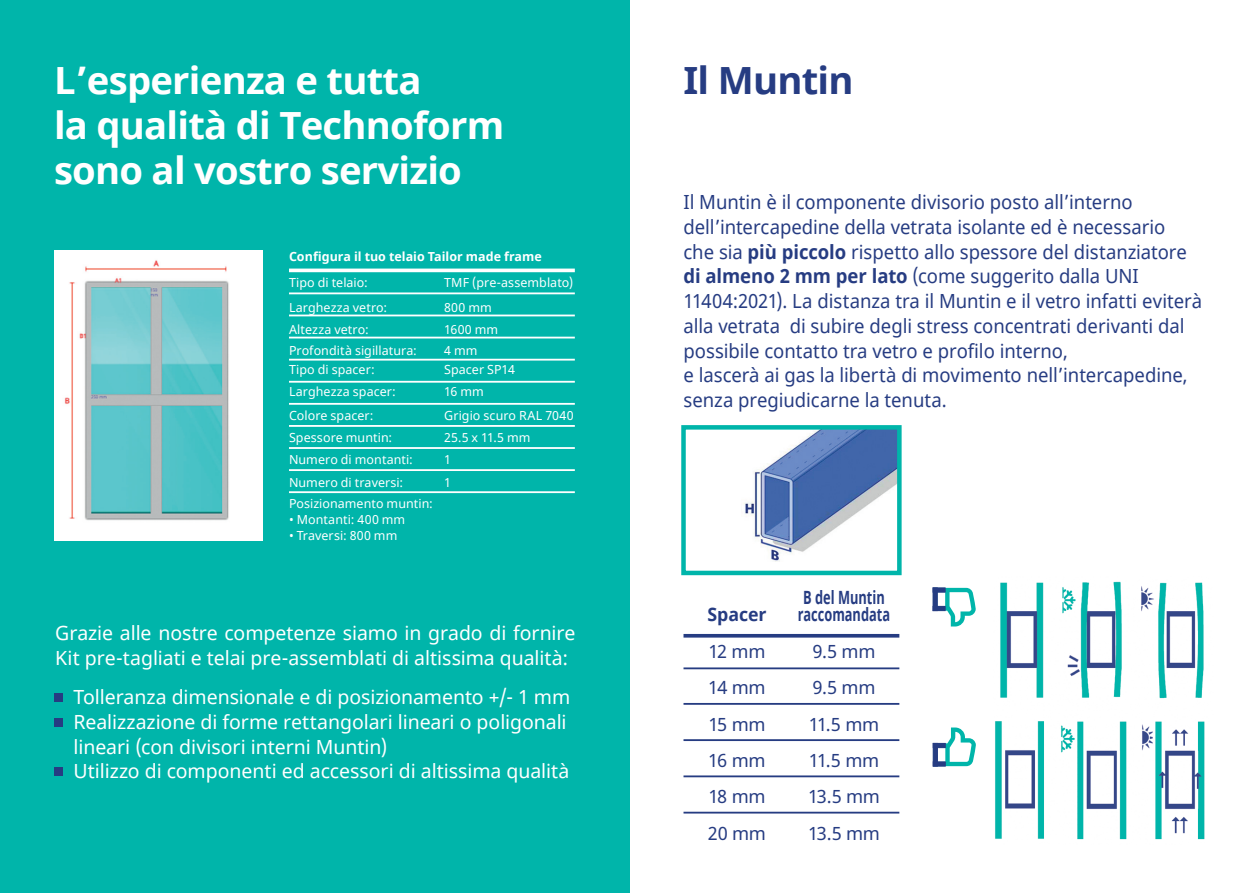
<style>
.page{position:relative;width:1259px;height:893px;background:#fff}
.page>*{position:absolute;margin:0;border:0;box-sizing:border-box;transform-origin:0 0}
.t1{font:700 37.5px/45px "Noto Sans";letter-spacing:-.02em;color:#fff}
.t2{font:700 37.5px "Noto Sans";letter-spacing:-.02em;color:#263c82}
.t3{font:19.5px/24.8px "Noto Sans";color:#263c82;scale:.95 1}
.t4{font:19.5px/24.8px "Noto Sans";letter-spacing:-.005em;color:#fff}
.t5{font:18.3px "Noto Sans";letter-spacing:-.015em;color:#263c82}
.t6{font:700 18.3px/16.5px "Noto Sans";color:#263c82;scale:.7 1}
.t7{font:700 18.3px "Noto Sans";color:#263c82}
.t8{font:12.45px "Noto Sans";letter-spacing:.005em;color:#fff}
.t9{font:700 12.45px "Noto Sans";color:#fff}
.s1{font-weight:700}
</style>
<div class="page">
<div style="left:0;top:0;width:629px;height:893px;background:#00b5aa"></div>
<img style="left:956px;top:581px;width:249px;height:259px">
<svg style="left:683px;top:633px;width:214px;height:181px"></svg>
<svg style="left:683px;top:634px;width:216px;height:4px"></svg>
<hr style="left:289px;top:269px;width:286px;height:3px;background:#fff">
<hr style="left:683px;top:667px;width:216px;height:2px;background:#263c82">
<hr style="left:683px;top:703px;width:216px;height:2px;background:#263c82">
<hr style="left:683px;top:739px;width:216px;height:2px;background:#263c82">
<hr style="left:683px;top:775px;width:216px;height:2px;background:#263c82">
<hr style="left:683px;top:812px;width:216px;height:1px;background:#263c82">
<hr style="left:289px;top:292px;width:286px;height:2px;background:#fff">
<hr style="left:289px;top:315px;width:286px;height:1px;background:#fff">
<hr style="left:289px;top:337px;width:286px;height:1px;background:#fff">
<hr style="left:289px;top:359px;width:286px;height:2px;background:#fff">
<hr style="left:289px;top:381px;width:286px;height:2px;background:#fff">
<hr style="left:289px;top:403px;width:286px;height:2px;background:#fff">
<hr style="left:289px;top:425px;width:286px;height:2px;background:#fff">
<hr style="left:289px;top:447px;width:286px;height:2px;background:#fff">
<hr style="left:289px;top:469px;width:286px;height:2px;background:#fff">
<hr style="left:289px;top:491px;width:286px;height:2px;background:#fff">
<svg style="left:933px;top:727px;width:43px;height:39px"></svg>
<hr style="left:933px;top:743px;width:4px;height:23px;background:#263c82">
<hr style="left:933px;top:762px;width:12px;height:4px;background:#263c82">
<div style="left:933px;top:743px;width:12px;height:5px;background:#263c82"></div>
<svg style="left:933px;top:588px;width:43px;height:38px"></svg>
<hr style="left:933px;top:588px;width:4px;height:23px;background:#263c82">
<hr style="left:933px;top:588px;width:12px;height:4px;background:#263c82">
<div style="left:933px;top:606px;width:12px;height:5px;background:#263c82"></div>
<div style="left:54px;top:693px;width:8px;height:8px;background:#263c82"></div>
<div style="left:54px;top:718px;width:8px;height:8px;background:#263c82"></div>
<div style="left:54px;top:767px;width:8px;height:9px;background:#263c82"></div>
<img style="left:54px;top:251px;width:209px;height:289px">
<img style="left:743px;top:430px;width:153px;height:131px">
<div style="left:681px;top:425px;width:220px;height:150px;border:4px solid #00b5aa"></div>
<h1 class="t1" style="left:54px;top:59px;width:452px">L’esperienza e tutta<br>la qualità di Technoform sono al vostro servizio</h1>
<h1 class="t2" style="left:683px;top:54px;width:172px">Il Muntin</h1>
<p class="t3" style="left:683px;top:190px;width:547px">Il Muntin è il componente divisorio posto all’interno dell’intercapedine della vetrata isolante ed è necessario<br>che sia <span class="s1">più piccolo</span> rispetto allo spessore del distanziatore <span class="s1">di almeno 2 mm per lato</span> (come suggerito dalla UNI 11404:2021). La distanza tra il Muntin e il vetro infatti eviterà alla vetrata di subire degli stress concentrati derivanti dal possibile contatto tra vetro e profilo interno,<br>e lascerà ai gas la libertà di movimento nell’intercapedine, senza pregiudicarne la tenuta.</p>
<p class="t9" style="left:289px;top:248px;width:254px">Configura il tuo telaio Tailor made frame</p>
<p class="t8" style="left:289px;top:274px;width:80px">Tipo di telaio:</p>
<p class="t8" style="left:444px;top:274px;width:131px">TMF (pre-assemblato)</p>
<p class="t8" style="left:289px;top:299px;width:100px">Larghezza vetro:</p>
<p class="t8" style="left:444px;top:299px;width:49px">800 mm</p>
<p class="t8" style="left:289px;top:321px;width:81px">Altezza vetro:</p>
<p class="t8" style="left:444px;top:321px;width:56px">1600 mm</p>
<p class="t8" style="left:289px;top:341px;width:129px">Profondità sigillatura:</p>
<p class="t8" style="left:444px;top:341px;width:35px">4 mm</p>
<p class="t8" style="left:289px;top:361px;width:87px">Tipo di spacer:</p>
<p class="t8" style="left:444px;top:361px;width:72px">Spacer SP14</p>
<p class="t8" style="left:289px;top:383px;width:108px">Larghezza spacer:</p>
<p class="t8" style="left:444px;top:383px;width:41px">16 mm</p>
<p class="t8" style="left:289px;top:406px;width:86px">Colore spacer:</p>
<p class="t8" style="left:444px;top:406px;width:131px">Grigio scuro RAL 7040</p>
<p class="t8" style="left:289px;top:429px;width:105px">Spessore muntin:</p>
<p class="t8" style="left:444px;top:429px;width:88px">25.5 x 11.5 mm</p>
<p class="t8" style="left:289px;top:451px;width:125px">Numero di montanti:</p>
<p class="t8" style="left:444px;top:451px;width:8px">1</p>
<p class="t8" style="left:289px;top:474px;width:116px">Numero di traversi:</p>
<p class="t8" style="left:444px;top:474px;width:8px">1</p>
<p class="t8" style="left:289px;top:495px;width:145px">Posizionamento muntin:</p>
<p class="t8" style="left:289px;top:511px;width:118px">• Montanti: 400 mm</p>
<p class="t8" style="left:289px;top:527px;width:110px">• Traversi: 800 mm</p>
<p class="t4" style="left:55px;top:621px;width:522px">Grazie alle nostre competenze siamo in grado di fornire<br>Kit pre-tagliati e telai pre-assemblati di altissima qualità:</p>
<p class="t4" style="left:74px;top:685px;width:498px">Tolleranza dimensionale e di posizionamento +/- 1 mm Realizzazione di forme rettangolari lineari o poligonali lineari (con divisori interni Muntin)<br>Utilizzo di componenti ed accessori di altissima qualità</p>
<p class="t7" style="left:707px;top:601px;width:61px">Spacer</p>
<p class="t6" style="left:798px;top:590px;width:133px">B del Muntin raccomandata</p>
<p class="t5" style="left:708px;top:639px;width:59px">12 mm</p>
<p class="t5" style="left:812px;top:639px;width:64px">9.5 mm</p>
<p class="t5" style="left:708px;top:675px;width:59px">14 mm</p>
<p class="t5" style="left:812px;top:675px;width:64px">9.5 mm</p>
<p class="t5" style="left:708px;top:711px;width:59px">15 mm</p>
<p class="t5" style="left:808px;top:711px;width:72px">11.5 mm</p>
<p class="t5" style="left:708px;top:748px;width:59px">16 mm</p>
<p class="t5" style="left:808px;top:748px;width:72px">11.5 mm</p>
<p class="t5" style="left:708px;top:784px;width:59px">18 mm</p>
<p class="t5" style="left:808px;top:784px;width:73px">13.5 mm</p>
<p class="t5" style="left:708px;top:820px;width:60px">20 mm</p>
<p class="t5" style="left:808px;top:820px;width:73px">13.5 mm</p>
</div>
